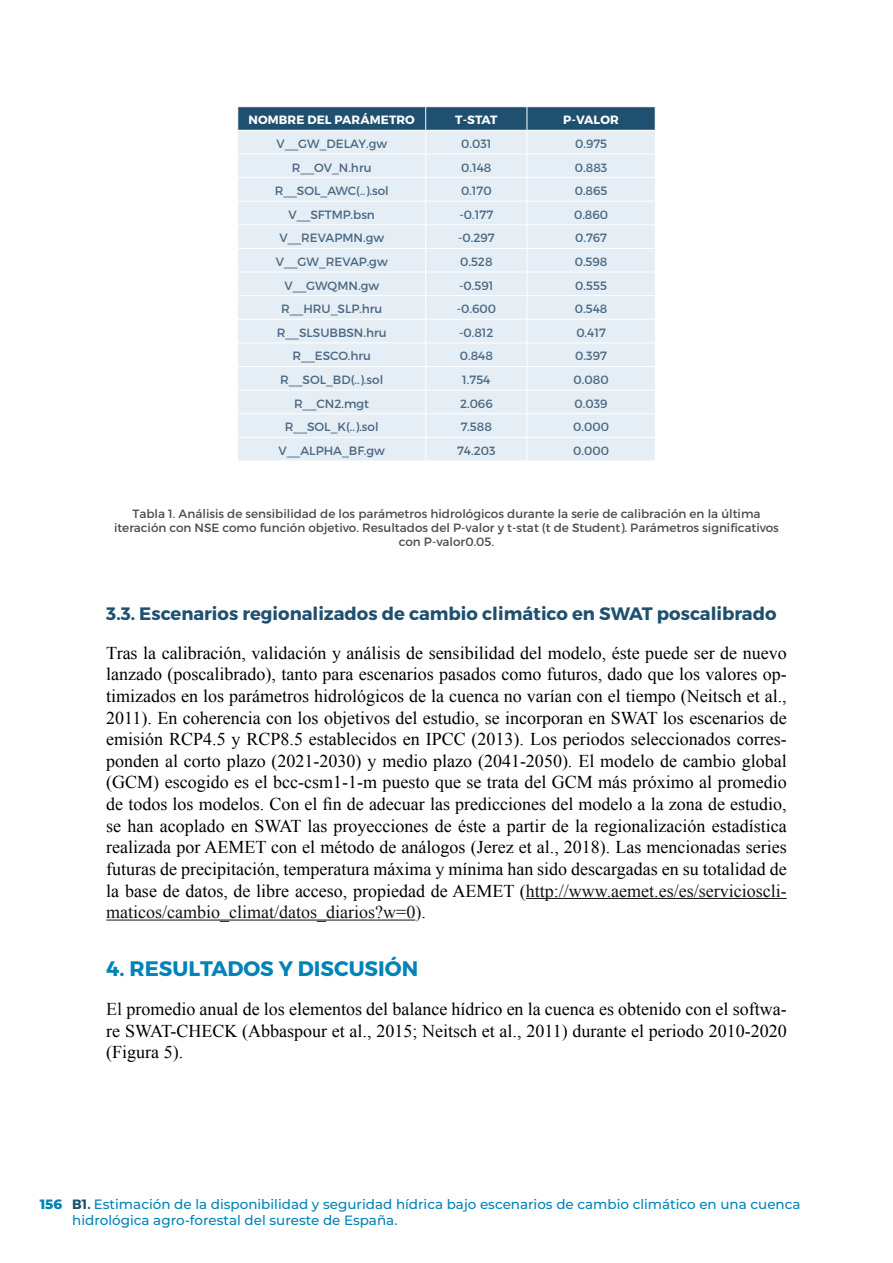
<style>
.page{position:relative;width:893px;height:1263px;background:#fff}
.page>*{position:absolute;margin:0;border:0;box-sizing:border-box;transform-origin:0 0}
.t1{font:700 21px "Montserrat";color:#0083b8}
.t2{font:18px/21.6px "Times New Roman";color:#000;text-align:justify}
.t3{font:700 18px "Montserrat";color:#1f506f}
.t4{font:500 13.5px/16.2px "Montserrat";color:#0083b8}
.t5{font:800 13.5px "Montserrat";color:#0083b8}
.t6{font:12px "Montserrat";color:#4b6782}
.t7{font:12px/13.8px "Montserrat";color:#4a4c4b;text-align:center}
.t8{font:700 12px "Montserrat";letter-spacing:.01em;color:#fff}
.s1{color:#121212}
.s2{font-weight:700;color:#1f506f}
</style>
<div class="page">
<hr style="left:526px;top:898px;width:261px;height:1px;background:#121212">
<hr style="left:106px;top:920px;width:309px;height:1px;background:#121212">
<svg style="left:237px;top:107px;width:419px;height:354px;background:#d8e4ec"></svg>
<p class="t8" style="left:249px;top:113px;width:168px">NOMBRE DEL PARÁMETRO</p>
<p class="t8" style="left:455px;top:113px;width:44px">T-STAT</p>
<p class="t8" style="left:563px;top:113px;width:57px">P-VALOR</p>
<p class="t6" style="left:276px;top:136px;width:112px">V__GW_DELAY.gw</p>
<p class="t6" style="left:461px;top:136px;width:32px">0.031</p>
<p class="t6" style="left:575px;top:136px;width:34px">0.975</p>
<p class="t6" style="left:292px;top:160px;width:81px">R__OV_N.hru</p>
<p class="t6" style="left:461px;top:160px;width:32px">0.148</p>
<p class="t6" style="left:575px;top:160px;width:34px">0.883</p>
<p class="t6" style="left:275px;top:184px;width:116px">R__SOL_AWC(..).sol</p>
<p class="t6" style="left:461px;top:184px;width:32px">0.170</p>
<p class="t6" style="left:575px;top:184px;width:34px">0.865</p>
<p class="t6" style="left:289px;top:207px;width:88px">V__SFTMP.bsn</p>
<p class="t6" style="left:459px;top:207px;width:35px">-0.177</p>
<p class="t6" style="left:574px;top:207px;width:36px">0.860</p>
<p class="t6" style="left:279px;top:231px;width:106px">V__REVAPMN.gw</p>
<p class="t6" style="left:458px;top:231px;width:38px">-0.297</p>
<p class="t6" style="left:575px;top:231px;width:33px">0.767</p>
<p class="t6" style="left:276px;top:254px;width:113px">V__GW_REVAP.gw</p>
<p class="t6" style="left:460px;top:254px;width:34px">0.528</p>
<p class="t6" style="left:575px;top:254px;width:34px">0.598</p>
<p class="t6" style="left:284px;top:278px;width:96px">V__GWQMN.gw</p>
<p class="t6" style="left:459px;top:278px;width:36px">-0.591</p>
<p class="t6" style="left:575px;top:278px;width:33px">0.555</p>
<p class="t6" style="left:281px;top:302px;width:103px">R__HRU_SLP.hru</p>
<p class="t6" style="left:457px;top:302px;width:41px">-0.600</p>
<p class="t6" style="left:575px;top:302px;width:34px">0.548</p>
<p class="t6" style="left:277px;top:325px;width:111px">R__SLSUBBSN.hru</p>
<p class="t6" style="left:459px;top:325px;width:36px">-0.812</p>
<p class="t6" style="left:576px;top:325px;width:31px">0.417</p>
<p class="t6" style="left:293px;top:349px;width:80px">R__ESCO.hru</p>
<p class="t6" style="left:460px;top:349px;width:35px">0.848</p>
<p class="t6" style="left:575px;top:349px;width:33px">0.397</p>
<p class="t6" style="left:280px;top:372px;width:104px">R__SOL_BD(..).sol</p>
<p class="t6" style="left:462px;top:372px;width:30px">1.754</p>
<p class="t6" style="left:574px;top:372px;width:37px">0.080</p>
<p class="t6" style="left:294px;top:396px;width:76px">R__CN2.mgt</p>
<p class="t6" style="left:460px;top:396px;width:34px">2.066</p>
<p class="t6" style="left:575px;top:396px;width:35px">0.039</p>
<p class="t6" style="left:285px;top:420px;width:95px">R__SOL_K(..).sol</p>
<p class="t6" style="left:461px;top:420px;width:33px">7.588</p>
<p class="t6" style="left:573px;top:420px;width:37px">0.000</p>
<p class="t6" style="left:279px;top:443px;width:108px">V__ALPHA_BF.gw</p>
<p class="t6" style="left:457px;top:443px;width:40px">74.203</p>
<p class="t6" style="left:573px;top:443px;width:37px">0.000</p>
<p class="t7" style="left:114px;top:507px;width:666px">Tabla 1. Análisis de sensibilidad de los parámetros hidrológicos durante la serie de calibración en la última iteración con NSE como función objetivo. Resultados del P-valor y t-stat (t de Student). Parámetros significativos con P-valor0.05.</p>
<p class="t3" style="left:106px;top:603px;width:672px">3.3. Escenarios regionalizados de cambio climático en SWAT poscalibrado</p>
<p class="t2" style="left:106px;top:642px;width:682px">Tras la calibración, validación y análisis de sensibilidad del modelo, éste puede ser de nuevo lanzado (poscalibrado), tanto para escenarios pasados como futuros, dado que los valores op&shy;timizados en los parámetros hidrológicos de la cuenca no varían con el tiempo (Neitsch et al., 2011). En coherencia con los objetivos del estudio, se incorporan en SWAT los escenarios de emisión RCP4.5 y RCP8.5 establecidos en IPCC (2013). Los periodos seleccionados corres&shy;ponden al corto plazo (2021-2030) y medio plazo (2041-2050). El modelo de cambio global (GCM) escogido es el bcc-csm1-1-m puesto que se trata del GCM más próximo al promedio de todos los modelos. Con el fin de adecuar las predicciones del modelo a la zona de estudio, se han acoplado en SWAT las proyecciones de éste a partir de la regionalización estadística realizada por AEMET con el método de análogos (Jerez et al., 2018). Las mencionadas series futuras de precipitación, temperatura máxima y mínima han sido descargadas en su totalidad de la base de datos, de libre acceso, propiedad de AEMET (<span class="s1">http://www.aemet.es/es/servicioscli&shy;maticos/cambio_climat/datos_diarios?w=0).</span></p>
<p class="t1" style="left:106px;top:956px;width:313px">4. RESULTADOS Y DISCUSIÓN</p>
<p class="t2" style="left:106px;top:998px;width:682px"><span class="s1">El</span> promedio anual de los elementos del balance hídrico en la cuenca es obtenido con el softwa&shy;re SWAT-CHECK (Abbaspour et al., 2015; Neitsch et al., 2011) durante el periodo 2010-2020 (Figura 5).</p>
<p class="t5" style="left:40px;top:1194px;width:24px">156</p>
<p class="t4" style="left:72px;top:1196px;width:730px"><span class="s2">B1.</span> Estimación de la disponibilidad y seguridad hídrica bajo escenarios de cambio climático en una cuenca hidrológica agro-forestal del sureste de España.</p>
</div>
